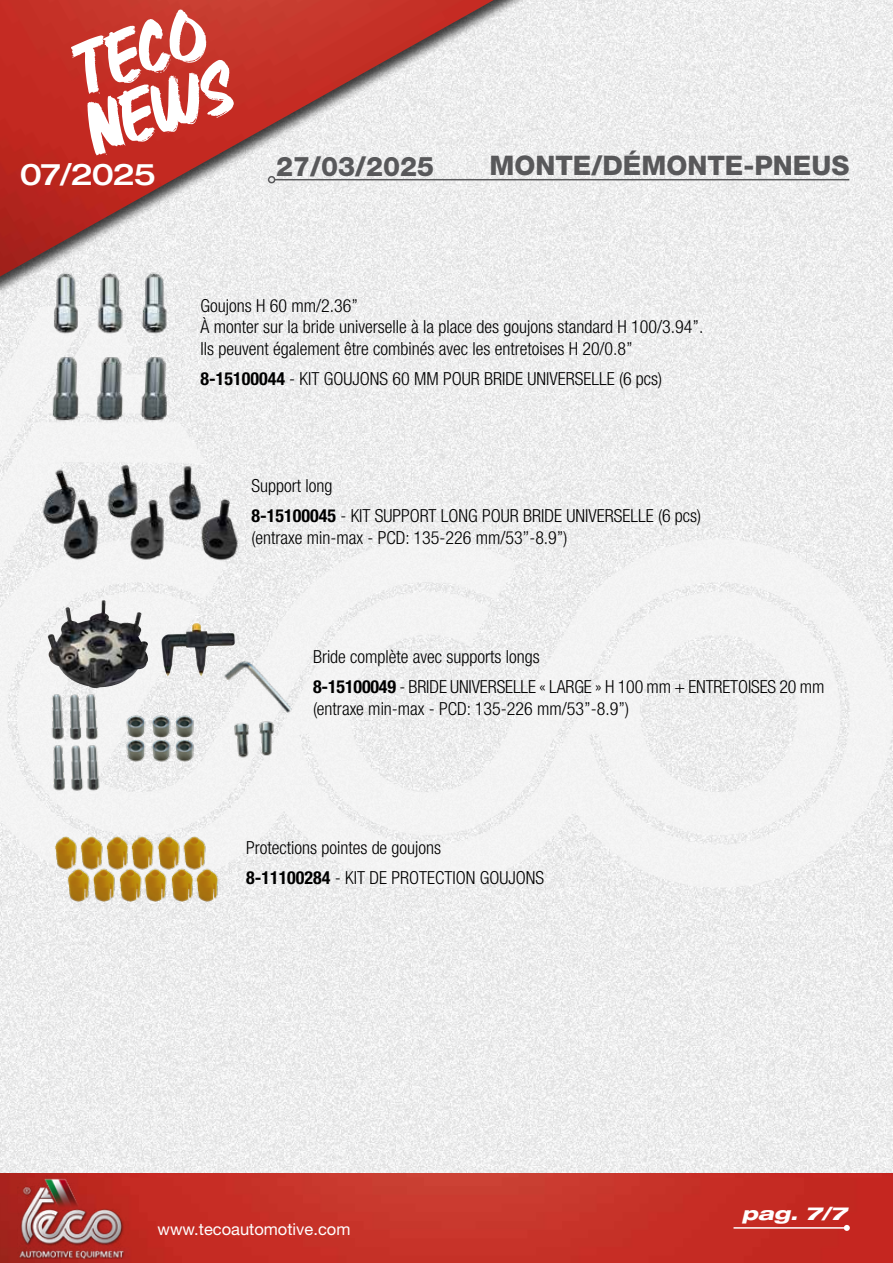
<style>
.page{position:relative;width:893px;height:1263px;background:#fff}
.page>*{position:absolute;margin:0;border:0;box-sizing:border-box;transform-origin:0 0}
.t1{font:500 expanded 30px "Helvetica Neue LT Std";letter-spacing:-.04em;color:#fff}
.t2{font:800 27px "Helvetica Neue LT Std";color:#58585a}
.t3{font:300 condensed 18px/30.2px "Helvetica Neue LT Std";color:#000}
.t4{font:italic 800 expanded 18px "Helvetica Neue LT Std";color:#fff;scale:1.09 1}
.t5{font:16.5px "Helvetica Neue LT Std";color:#fff}
.s1{font-weight:700}
</style>
<div class="page">
<img style="left:0;top:888px;width:893px;height:285px">
<svg style="left:0;top:415px;width:893px;height:473px;fill:#f2f2f2"></svg>
<img style="left:0;top:1173px;width:893px;height:90px">
<img style="left:18px;top:1176px;width:155px;height:83px">
<hr style="left:733px;top:1227px;width:114px;height:2px;background:#fff">
<svg style="left:844px;top:1225px;width:6px;height:6px"></svg>
<div style="left:0;top:0;width:893px;height:415px;background:#000;opacity:.75"></div>
<img style="left:0;top:0;width:893px;height:401px">
<hr style="left:275px;top:179px;width:574px;height:1px;background:#58585a">
<div style="left:268px;top:176px;width:7px;height:7px;border:2px solid #58585a;border-radius:50%"></div>
<svg style="left:70px;top:9px;width:164px;height:146px"></svg>
<img style="left:43px;top:263px;width:137px;height:167px">
<img style="left:38px;top:464px;width:204px;height:101px">
<img style="left:44px;top:822px;width:192px;height:92px">
<img style="left:44px;top:693px;width:61px;height:99px">
<img style="left:121px;top:710px;width:77px;height:58px">
<img style="left:65px;top:600px;width:38px;height:23px">
<img style="left:161px;top:623px;width:34px;height:53px">
<img style="left:224px;top:717px;width:60px;height:46px">
<img style="left:213px;top:648px;width:100px;height:69px">
<h1 class="t1" style="left:20px;top:155px;width:137px">07/2025</h1>
<h2 class="t2" style="left:276px;top:150px;width:160px">27/03/2025</h2>
<h2 class="t2" style="left:489px;top:149px;width:361px">MONTE/DÉMONTE-PNEUS</h2>
<p class="t3" style="left:201px;top:294px;width:504px;line-height:21.6px">Goujons H 60 mm/2.36’’<br>À monter sur la bride universelle à la place des goujons standard H 100/3.94’’.<br>Ils peuvent également être combinés avec les entretoises H 20/0.8’’</p>
<p class="t3" style="left:201px;top:363px;width:463px"><span class="s1">8-15100044</span> - KIT GOUJONS 60 MM POUR BRIDE UNIVERSELLE (6 pcs)</p>
<p class="t3" style="left:252px;top:470px;width:451px">Support long<br><span class="s1">8-15100045</span> - KIT SUPPORT LONG POUR BRIDE UNIVERSELLE (6 pcs)</p>
<p class="t3" style="left:252px;top:522px;width:318px">(entraxe min-max - PCD: 135-226 mm/53’’-8.9’’)</p>
<p class="t3" style="left:313px;top:642px;width:513px">Bride complète avec supports longs<br><span class="s1">8-15100049</span> - BRIDE UNIVERSELLE « LARGE » H 100 mm + ENTRETOISES 20 mm</p>
<p class="t3" style="left:313px;top:693px;width:318px">(entraxe min-max - PCD: 135-226 mm/53’’-8.9’’)</p>
<p class="t3" style="left:246px;top:833px;width:299px">Protections pointes de goujons<br><span class="s1">8-11100284</span> - KIT DE PROTECTION GOUJONS</p>
<p class="t5" style="left:158px;top:1219px;width:194px">www.tecoautomotive.com</p>
<p class="t4" style="left:742px;top:1202px;width:98px">pag. 7/7</p>
</div>
